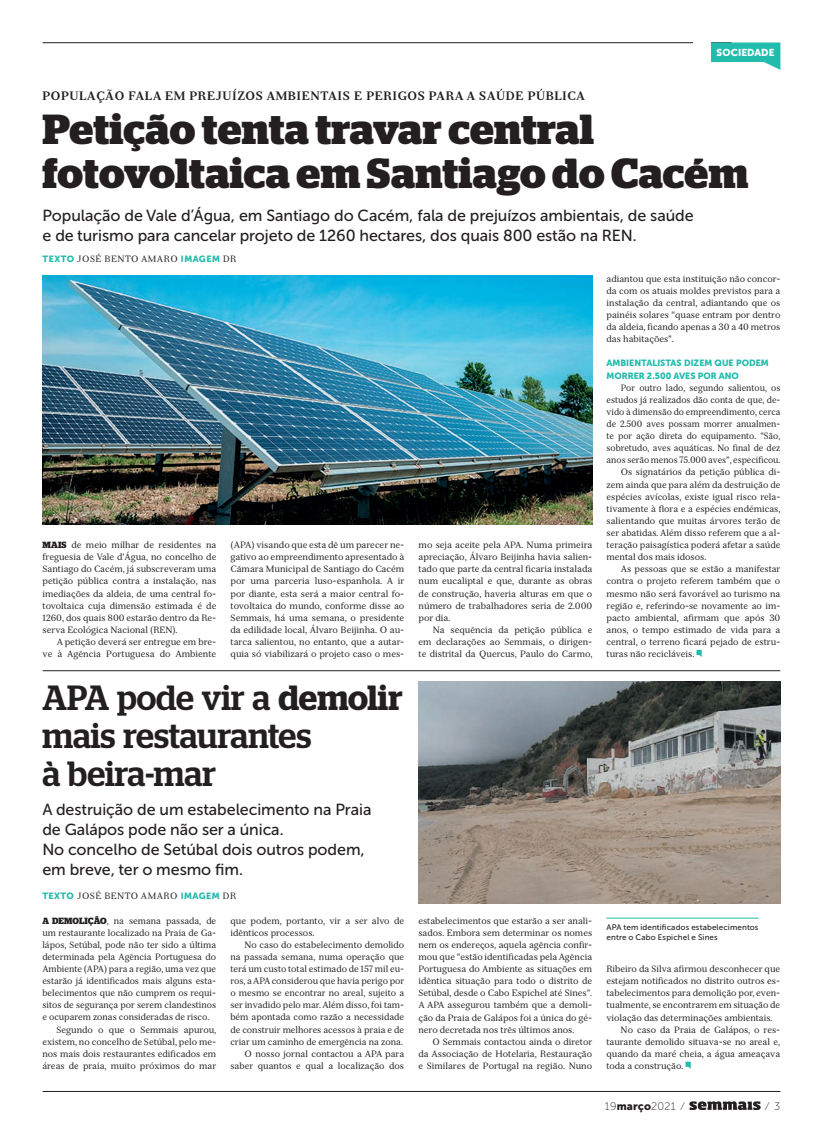
<style>
.page{position:relative;width:823px;height:1134px;background:#fff}
.page>*{position:absolute;margin:0;border:0;box-sizing:border-box;transform-origin:0 0}
.t1{font:700 42px/44px "Stag";letter-spacing:.005em;color:#231f20}
.t2{font:500 35px/38px "Stag";color:#231f20;scale:.96 1}
.t3{font:16px/20px "Museo Sans Cyrl 500";letter-spacing:-.005em;color:#231f20}
.t4{font:700 12px "Serif 12 Beta";letter-spacing:.05em;color:#231f20}
.t5{font:11px "Museo Sans Cyrl 100";letter-spacing:.015em;color:#231f20}
.t6{font:10px "Museo Sans Cyrl 900";letter-spacing:.01em;color:#fff}
.t7{font:9px/12.1px "Serif 12 Beta";letter-spacing:-.005em;color:#231f20;text-align:justify}
.t8{font:9px "Serif 12 Beta";letter-spacing:-.005em;color:#231f20;scale:.96 1}
.t9{font:9px "Serif 12 Beta";letter-spacing:.05em;color:#231f20}
.t10{font:9px/12.1px "Museo Sans Cyrl 900";color:#22bcac}
.t11{font:8px/10px "Museo Sans Cyrl 500";letter-spacing:.015em;color:#231f20}
.s1{font-family:"Museo Sans Cyrl 900";color:#22bcac}
.s2{font-family:"Stag";font-weight:700}
.s3{font-weight:600}
.s4{font-family:"Museo Sans Cyrl 900"}
</style>
<div class="page">
<svg style="left:689px;top:1101px;width:71px;height:9px"></svg>
<hr style="left:43px;top:1091px;width:737px;height:1px;background:#231f20">
<hr style="left:43px;top:43px;width:688px;height:1px;background:#231f20">
<div style="left:693px;top:42px;width:17px;height:28px;background:#fff"></div>
<svg style="left:710px;top:43px;width:70px;height:27px"></svg>
<hr style="left:43px;top:670px;width:736px;height:1px;background:#231f20">
<svg style="left:685px;top:1062px;width:5px;height:6px"></svg>
<img style="left:418px;top:682px;width:361px;height:221px">
<hr style="left:606px;top:918px;width:152px;height:1px;background:#22bcac">
<svg style="left:696px;top:650px;width:5px;height:7px"></svg>
<img style="left:43px;top:276px;width:549px;height:248px">
<p class="t6" style="left:716px;top:47px;width:59px">SOCIEDADE</p>
<h3 class="t4" style="left:43px;top:89px;width:544px">POPULAÇÃO FALA EM PREJUÍZOS AMBIENTAIS E PERIGOS PARA A SAÚDE PÚBLICA</h3>
<h1 class="t1" style="left:43px;top:107px;width:707px">Petição tenta travar central fotovoltaica em Santiago do Cacém</h1>
<h3 class="t3" style="left:43px;top:206px;width:652px">População de Vale d’Água, em Santiago do Cacém, fala de prejuízos ambientais, de saúde e de turismo para cancelar projeto de 1260 hectares, dos quais 800 estão na REN.</h3>
<p class="t9" style="left:43px;top:253px;width:195px"><span class="s1">TEXTO</span> JOSÉ BENTO AMARO <span class="s1">IMAGEM</span> DR</p>
<p class="t7" style="left:43px;top:539px;width:175px"><span class="s2">MAIS</span> de meio milhar de residentes na freguesia de Vale d’Água, no concelho de Santiago do Cacém, já subscreveram uma petição pública contra a instalação, nas imediações da aldeia, de uma central fo&shy;tovoltaica cuja dimensão estimada é de 1260, dos quais 800 estarão dentro da Re&shy;serva Ecológica Nacional (REN).</p>
<p class="t7" style="left:43px;top:636px;width:175px;text-align:right">A petição deverá ser entregue em bre-<br>ve à Agência Portuguesa do Ambiente</p>
<p class="t7" style="left:230px;top:539px;width:175px">(APA) visando que esta dê um parecer ne&shy;gativo ao empreendimento apresentado à Câmara Municipal de Santiago do Cacém por uma parceria luso-espanhola. A ir por diante, esta será a maior central fo&shy;tovoltaica do mundo, conforme disse ao Semmais, há uma semana, o presidente da edilidade local, Álvaro Beijinha. O au&shy;tarca salientou, no entanto, que a autar&shy;quia só viabilizará o projeto caso o mes-</p>
<p class="t7" style="left:418px;top:539px;width:175px">mo seja aceite pela APA. Numa primeira apreciação, Álvaro Beijinha havia salien&shy;tado que parte da central ficaria instalada num eucaliptal e que, durante as obras de construção, haveria alturas em que o número de trabalhadores seria de 2.000 por dia.</p>
<p class="t7" style="left:418px;top:624px;width:175px;text-indent:14px">Na sequência da petição pública e em declarações ao Semmais, o dirigen&shy;te distrital da Quercus, Paulo do Carmo,</p>
<h2 class="t2" style="left:42px;top:678px;width:376px">APA pode vir a <span class="s3">demolir </span>mais restaurantes<br>à beira-mar</h2>
<h3 class="t3" style="left:42px;top:799px;width:330px">A destruição de um estabelecimento na Praia de Galápos pode não ser a única.<br>No concelho de Setúbal dois outros podem, em breve, ter o mesmo fim.</h3>
<p class="t9" style="left:42px;top:891px;width:195px"><span class="s1">TEXTO</span> JOSÉ BENTO AMARO <span class="s1">IMAGEM</span> DR</p>
<p class="t7" style="left:42px;top:914px;width:175px"><span class="s2">A DEMOLIÇÃO</span>, na semana passada, de</p>
<p class="t7" style="left:42px;top:926px;width:175px">um restaurante localizado na Praia de Ga-</p>
<p class="t7" style="left:42px;top:939px;width:175px">lápos, Setúbal, pode não ter sido a última</p>
<p class="t7" style="left:42px;top:951px;width:175px">determinada pela Agência Portuguesa do</p>
<p class="t7" style="left:42px;top:963px;width:175px">Ambiente (APA) para a região, uma vez que</p>
<p class="t7" style="left:42px;top:975px;width:175px">estarão já identificados mais alguns esta-</p>
<p class="t7" style="left:42px;top:987px;width:175px">belecimentos que não cumprem os requi-</p>
<p class="t7" style="left:42px;top:999px;width:175px">sitos de segurança por serem clandestinos</p>
<p class="t7" style="left:42px;top:1011px;width:168px">e ocuparem zonas consideradas de risco.</p>
<p class="t7" style="left:57px;top:1023px;width:161px">Segundo o que o Semmais apurou,</p>
<p class="t7" style="left:42px;top:1035px;width:175px">existem, no concelho de Setúbal, pelo me-</p>
<p class="t7" style="left:42px;top:1048px;width:175px">nos mais dois restaurantes edificados em</p>
<p class="t7" style="left:42px;top:1060px;width:175px">áreas de praia, muito próximos do mar</p>
<p class="t7" style="left:230px;top:914px;width:175px">que podem, portanto, vir a ser alvo de idênticos processos.</p>
<p class="t7" style="left:230px;top:939px;width:175px;text-align:right">No caso do estabelecimento demolido<br>na passada semana, numa operação que terá um custo total estimado de 157 mil eu&shy;ros, a APA considerou que havia perigo por o mesmo se encontrar no areal, sujeito a ser invadido pelo mar. Além disso, foi tam&shy;bém apontada como razão a necessidade de construir melhores acessos à praia e de criar um caminho de emergência na zona.<br>O nosso jornal contactou a APA para saber quantos e qual a localização dos</p>
<p class="t7" style="left:418px;top:914px;width:175px">estabelecimentos que estarão a ser anali&shy;sados. Embora sem determinar os nomes nem os endereços, aquela agência confir&shy;mou que “estão identificadas pela Agência Portuguesa do Ambiente as situações em idêntica situação para todo o distrito de Setúbal, desde o Cabo Espichel até Sines”.<br>A APA assegurou também que a demoli&shy;ção da Praia de Galápos foi a única do gé&shy;nero decretada nos três últimos anos.</p>
<p class="t7" style="left:418px;top:1035px;width:175px;text-indent:14px">O Semmais contactou ainda o diretor da Associação de Hotelaria, Restauração e Similares de Portugal na região. Nuno</p>
<p class="t7" style="left:606px;top:272px;width:175px">adiantou que esta instituição não concor&shy;da com os atuais moldes previstos para a instalação da central, adiantando que os painéis solares “quase entram por dentro da aldeia, ficando apenas a 30 a 40 metros das habitações”.</p>
<p class="t10" style="left:606px;top:357px;width:164px">AMBIENTALISTAS DIZEM QUE PODEM<br>MORRER 2.500 AVES POR ANO</p>
<p class="t8" style="left:620px;top:382px;width:168px">Por outro lado, segundo salientou, os</p>
<p class="t8" style="left:606px;top:394px;width:182px">estudos já realizados dão conta de que, de-</p>
<p class="t8" style="left:606px;top:406px;width:182px">vido à dimensão do empreendimento, cerca</p>
<p class="t8" style="left:606px;top:418px;width:182px">de 2.500 aves possam morrer anualmen-</p>
<p class="t8" style="left:606px;top:430px;width:182px">te por ação direta do equipamento. “São,</p>
<p class="t8" style="left:606px;top:443px;width:182px">sobretudo, aves aquáticas. No final de dez</p>
<p class="t8" style="left:606px;top:455px;width:182px">anos serão menos 75.000 aves”, especificou.</p>
<p class="t7" style="left:620px;top:466px;width:161px">Os signatários da petição pública di-</p>
<p class="t7" style="left:606px;top:478px;width:175px">zem ainda que para além da destruição de</p>
<p class="t7" style="left:606px;top:490px;width:175px">espécies avícolas, existe igual risco rela-</p>
<p class="t7" style="left:606px;top:503px;width:175px">tivamente à flora e a espécies endémicas,</p>
<p class="t7" style="left:606px;top:515px;width:175px">salientando que muitas árvores terão de</p>
<p class="t7" style="left:606px;top:527px;width:175px">ser abatidas. Além disso referem que a al-</p>
<p class="t7" style="left:606px;top:539px;width:175px">teração paisagística poderá afetar a saúde</p>
<p class="t7" style="left:606px;top:551px;width:101px">mental dos mais idosos.</p>
<p class="t7" style="left:620px;top:563px;width:161px">As pessoas que se estão a manifestar</p>
<p class="t7" style="left:606px;top:575px;width:175px">contra o projeto referem também que o</p>
<p class="t7" style="left:606px;top:587px;width:175px">mesmo não será favorável ao turismo na</p>
<p class="t7" style="left:606px;top:599px;width:175px">região e, referindo-se novamente ao im-</p>
<p class="t7" style="left:606px;top:612px;width:175px">pacto ambiental, afirmam que após 30</p>
<p class="t7" style="left:606px;top:624px;width:175px">anos, o tempo estimado de vida para a</p>
<p class="t7" style="left:606px;top:636px;width:175px">central, o terreno ficará pejado de estru-</p>
<p class="t7" style="left:606px;top:648px;width:89px">turas não recicláveis.</p>
<p class="t11" style="left:606px;top:922px;width:153px">APA tem identificados estabelecimentos entre o Cabo Espichel e Sines</p>
<p class="t7" style="left:606px;top:963px;width:175px">Ribeiro da Silva afirmou desconhecer que</p>
<p class="t7" style="left:606px;top:975px;width:175px">estejam notificados no distrito outros es-</p>
<p class="t7" style="left:606px;top:987px;width:175px">tabelecimentos para demolição por, even-</p>
<p class="t7" style="left:606px;top:999px;width:175px">tualmente, se encontrarem em situação de</p>
<p class="t7" style="left:606px;top:1011px;width:167px">violação das determinações ambientais.</p>
<p class="t7" style="left:620px;top:1023px;width:161px">No caso da Praia de Galápos, o res-</p>
<p class="t7" style="left:606px;top:1035px;width:175px">taurante demolido situava-se no areal e,</p>
<p class="t7" style="left:606px;top:1048px;width:175px">quando da maré cheia, a água ameaçava</p>
<p class="t7" style="left:606px;top:1060px;width:78px">toda a construção.</p>
<p class="t5" style="left:604px;top:1100px;width:80px">19<span class="s4">março</span>2021 ⁄</p>
<p class="t5" style="left:766px;top:1100px;width:15px">⁄ 3</p>
</div>
